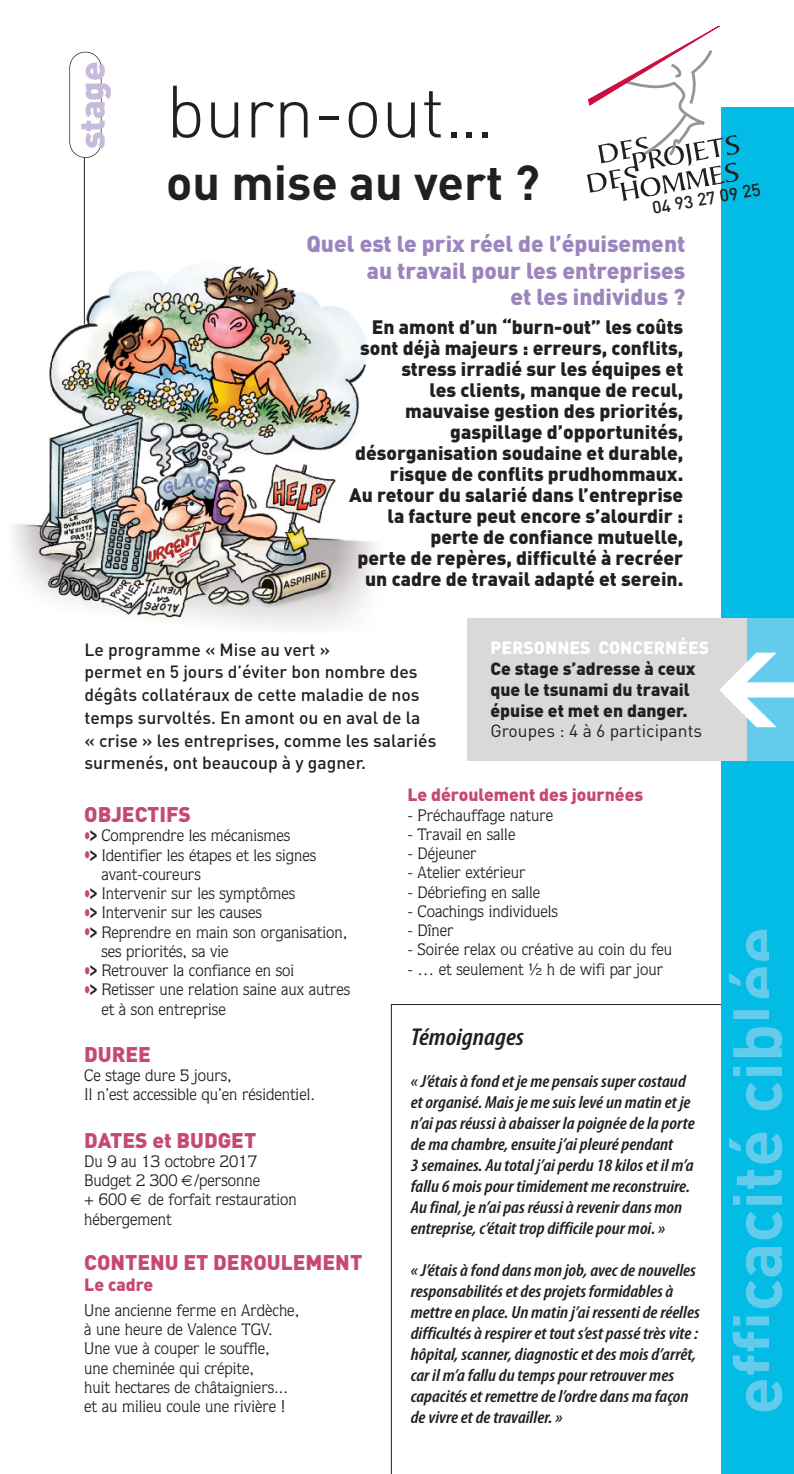
<style>
.page{position:relative;width:794px;height:1474px;background:#fff}
.page>*{position:absolute;margin:0;border:0;box-sizing:border-box;transform-origin:0 0}
.t1{font:900 98.88px "DIN";color:#fff}
.t2{font:300 72.62px "DIN";letter-spacing:-.01em;color:#231f20}
.t3{font:700 68.25px "DIN";color:#63ccec}
.t4{font:700 48.48px "DIN";color:#231f20}
.t5{font:900 35px "DIN";color:#c7bbdb}
.t6{font:italic 600 condensed 24.5px "Myriad Pro";color:#231f20;scale:1.1 1}
.t7{font:900 22.75px/26.2px "DIN";color:#9c85bd;text-align:right}
.t8{font:900 21px "DIN";color:#c64877}
.t9{font:900 19.25px/21px "DIN";color:#231f20;text-align:right}
.t10{font:italic 600 condensed 17.5px/21px "Myriad Pro";color:#231f20;scale:1.1 1}
.t11{font:500 17.5px/22.8px "DIN";color:#231f20}
.t12{font:900 17.5px/21px "DIN";color:#231f20}
.t13{font:900 17.5px "DIN";color:#c64877}
.t14{font:17.5px "DIN";color:#231f20}
.t15{font:900 17.5px "DIN";color:#fff}
.t16{font:16.62px/19.2px "Quorum";color:#231f20}
.s1{font-weight:900;font-size:21px;color:#c64877}
.s2{font-weight:900;font-size:21px}
</style>
<div class="page">
<svg style="left:391px;top:1004px;width:330px;height:469px"></svg>
<img style="left:13px;top:262px;width:364px;height:366px">
<div style="left:467px;top:618px;width:327px;height:142px;background:#d9d9d9"></div>
<div style="left:721px;top:107px;width:73px;height:1366px;background:#02bce5"></div>
<div style="left:713px;top:618px;width:34px;height:142px;background:#d9d9d9"></div>
<div style="left:747px;top:618px;width:47px;height:142px;background:#63ccec"></div>
<div style="left:69px;top:52px;width:32px;height:106px;border:1px solid #231f20;border-radius:16px"></div>
<svg style="left:587px;top:25px;width:153px;height:176px"></svg>
<hr style="left:84px;top:158px;width:1px;height:166px;background:#231f20">
<h3 class="t5" style="left:72px;top:149px;width:89px;rotate:-90deg">stage</h3>
<h2 class="t2" style="left:166px;top:70px;width:330px">burn-out...</h2>
<h3 class="t4" style="left:166px;top:155px;width:375px">ou mise au vert ?</h3>
<p class="t11" style="left:650px;top:197px;width:112px;rotate:-10deg">04 93 27 09 25</p>
<h3 class="t7" style="left:306px;top:231px;width:380px">Quel est le prix réel de l’épuisement au travail pour les entreprises<br>et les individus ?</h3>
<p class="t9" style="left:349px;top:317px;width:335px">En amont d’un “burn-out” les coûts sont déjà majeurs : erreurs, conflits, stress irradié sur les équipes et<br>les clients, manque de recul, mauvaise gestion des priorités, gaspillage d’opportunités, désorganisation soudaine et durable, risque de conflits prudhommaux.<br>Au retour du salarié dans l’entreprise la facture peut encore s’alourdir : perte de confiance mutuelle,<br>perte de repères, difficulté à recréer un cadre de travail adapté et serein.</p>
<p class="t11" style="left:84px;top:638px;width:353px">Le programme « Mise au vert »<br>permet en 5 jours d’éviter bon nombre des dégâts collatéraux de cette maladie de nos temps survoltés. En amont ou en aval de la<br>« crise » les entreprises, comme les salariés surmenés, ont beaucoup à y gagner.</p>
<p class="t15" style="left:490px;top:637px;width:220px">PERSONNES CONCERNÉES</p>
<p class="t12" style="left:490px;top:658px;width:206px">Ce stage s’adresse à ceux que le tsunami du travail épuise et met en danger.</p>
<p class="t14" style="left:490px;top:720px;width:213px">Groupes : 4 à 6 participants</p>
<p class="t8" style="left:84px;top:802px;width:108px">OBJECTIFS</p>
<p class="t16" style="left:84px;top:827px;width:207px"><span class="s1">•</span><span class="s2">&gt;</span> Comprendre les mécanismes</p>
<p class="t16" style="left:101px;top:846px;width:216px;text-indent:-17px"><span class="s1">•</span><span class="s2">&gt;</span> Identifier les étapes et les signes avant-coureurs</p>
<p class="t16" style="left:84px;top:885px;width:212px"><span class="s1">•</span><span class="s2">&gt;</span> Intervenir sur les symptômes</p>
<p class="t16" style="left:84px;top:904px;width:179px"><span class="s1">•</span><span class="s2">&gt;</span> Intervenir sur les causes</p>
<p class="t16" style="left:101px;top:923px;width:247px;text-indent:-17px"><span class="s1">•</span><span class="s2">&gt;</span> Reprendre en main son organisation, ses priorités, sa vie</p>
<p class="t16" style="left:84px;top:962px;width:211px"><span class="s1">•</span><span class="s2">&gt;</span> Retrouver la confiance en soi</p>
<p class="t16" style="left:101px;top:981px;width:250px;text-indent:-17px"><span class="s1">•</span><span class="s2">&gt;</span> Retisser une relation saine aux autres et à son entreprise</p>
<p class="t8" style="left:84px;top:1042px;width:68px">DUREE</p>
<p class="t16" style="left:84px;top:1067px;width:232px">Ce stage dure 5 jours,<br>Il n’est accessible qu’en résidentiel.</p>
<p class="t8" style="left:84px;top:1128px;width:173px">DATES et BUDGET</p>
<p class="t16" style="left:84px;top:1153px;width:177px">Du 9 au 13 octobre 2017<br>Budget 2 300 /personne + 600</p>
<p class="t16" style="left:84px;top:1191px;width:214px;text-indent:64px">de forfait restauration hébergement</p>
<p class="t8" style="left:84px;top:1250px;width:279px">CONTENU ET DEROULEMENT</p>
<p class="t13" style="left:84px;top:1274px;width:70px">Le cadre</p>
<p class="t16" style="left:84px;top:1301px;width:216px">Une ancienne ferme en Ardèche, à une heure de Valence TGV.<br>Une vue à couper le souffle,<br>une cheminée qui crépite,<br>huit hectares de châtaigniers... et au milieu coule une rivière !</p>
<p class="t13" style="left:407px;top:785px;width:237px">Le déroulement des journées</p>
<p class="t16" style="left:407px;top:807px;width:147px">- Préchauffage nature</p>
<p class="t16" style="left:407px;top:826px;width:109px">- Travail en salle</p>
<p class="t16" style="left:407px;top:845px;width:71px">- Déjeuner</p>
<p class="t16" style="left:407px;top:864px;width:120px">- Atelier extérieur</p>
<p class="t16" style="left:407px;top:884px;width:134px">- Débriefing en salle</p>
<p class="t16" style="left:407px;top:903px;width:152px">- Coachings individuels</p>
<p class="t16" style="left:407px;top:922px;width:48px">- Dîner</p>
<p class="t16" style="left:407px;top:941px;width:266px">- Soirée relax ou créative au coin du feu</p>
<p class="t16" style="left:407px;top:961px;width:257px">- … et seulement ½ h de wifi par jour</p>
<h3 class="t6" style="left:411px;top:1028px;width:104px">Témoignages</h3>
<p class="t10" style="left:411px;top:1072px;width:260px">«J’étais à fond et jeme pensaissupercostaud etorganisé.Maisjemesuislevé unmatin et je n’ai pasréussi à abaisser la poignée dela porte dema chambre,ensuitej’ai pleuré pendant<br>3 semaines. Au total j’ai perdu 18 kiloset ilm’a fallu 6mois pour timidementmereconstruire.<br>Au final, je n’ai pasréussi à revenir dansmon entreprise,c’était trop difficile pourmoi.»</p>
<p class="t10" style="left:411px;top:1261px;width:264px">«J’étais à fond dansmon job, avec de nouvelles responsabilitéset des projetsformidables à mettreen place. Unmatin j’ai ressenti deréelles difficultés à respireret touts’est passétrèsvite: hôpital,scanner, diagnosticet desmois d’arrêt, car ilm’a fallu du temps pour retrouvermes capacitéset remettre del’ordre dansma façon devivreet detravailler.»</p>
<h1 class="t1" style="left:714px;top:627px;width:103px">&lt;</h1>
<h3 class="t3" style="left:718px;top:1414px;width:489px;rotate:-90deg">efficacité ciblée</h3>
</div>
